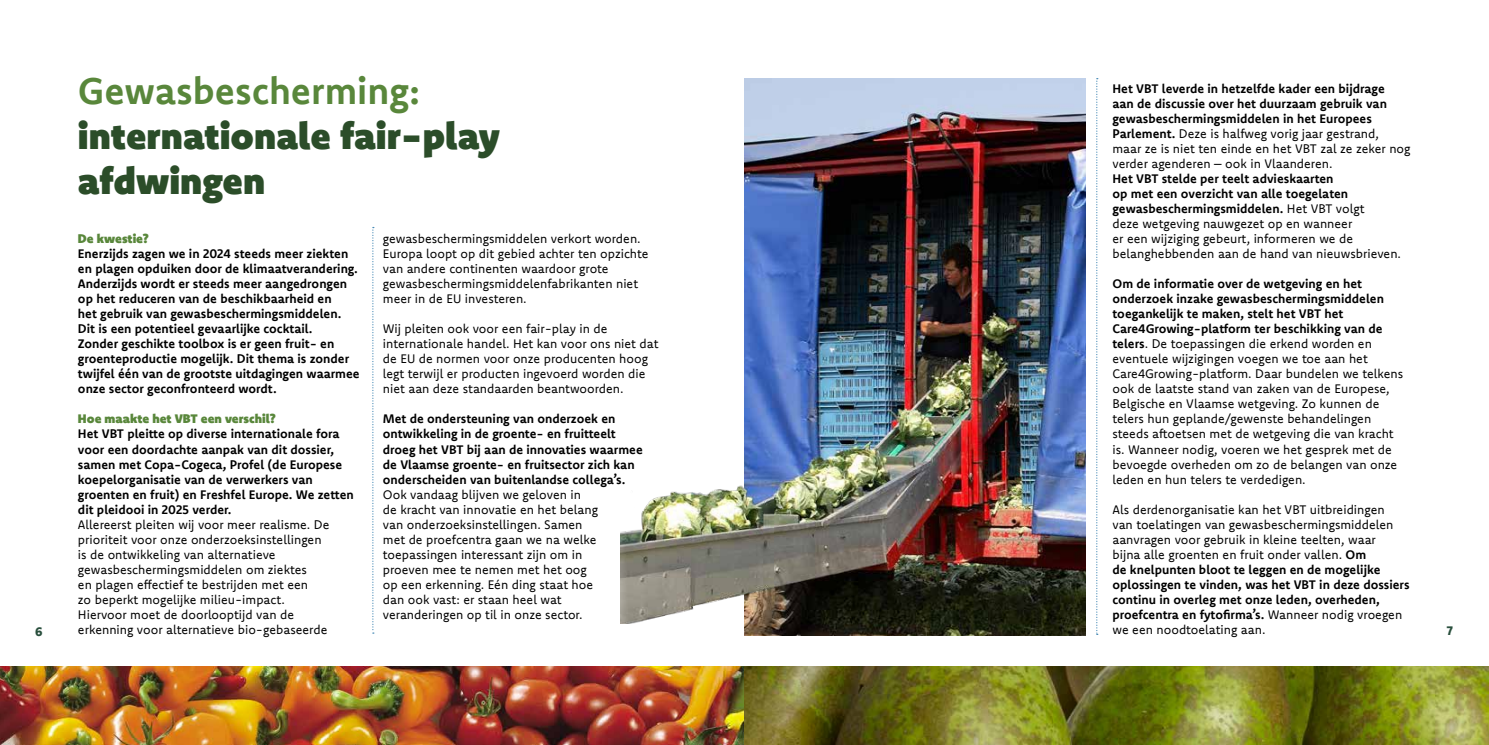
<style>
.page{position:relative;width:1489px;height:745px;background:#fff}
.page>*{position:absolute;margin:0;border:0;box-sizing:border-box;transform-origin:0 0}
.t1{font:900 37.5px/45px "Komet";color:#2b4d29}
.t2{font:700 37.5px "Komet";color:#59873b}
.t3{font:12.5px/15px "Komet";color:#000}
.t4{font:700 12.5px/15px "Komet";color:#000}
.t5{font:900 12.5px "Komet";color:#59873b}
.t6{font:800 12.5px "Komet";color:#294f3d}
.s1{font-weight:400}
.s2{font-weight:700}
</style>
<div class="page">
<img style="left:0;top:666px;width:1488px;height:78px">
<svg style="left:1096px;top:78px;width:1px;height:556px"></svg>
<svg style="left:372px;top:227px;width:2px;height:406px"></svg>
<img style="left:744px;top:78px;width:341px;height:557px">
<img style="left:620px;top:462px;width:153px;height:160px">
<h1 class="t2" style="left:78px;top:66px;width:344px">Gewasbescherming:</h1>
<h1 class="t1" style="left:78px;top:112px;width:423px">internationale fair-play afdwingen</h1>
<p class="t4" style="left:1112px;top:81px;width:299px">Het VBT leverde in hetzelfde kader een bijdrage<br>aan de discussie over het duurzaam gebruik van gewasbeschermingsmiddelen in het Europees Parlement. <span class="s1">Deze is halfweg vorig jaar gestrand, maar ze is niet ten einde en het VBT zal ze zeker nog verder agenderen – ook in Vlaanderen.</span></p>
<p class="t3" style="left:1112px;top:171px;width:290px"><span class="s2">Het VBT stelde per teelt advieskaarten<br>op met een overzicht van alle toegelaten gewasbeschermingsmiddelen.</span> Het VBT volgt<br>deze wetgeving nauwgezet op en wanneer<br>er een wijziging gebeurt, informeren we de belanghebbenden aan de hand van nieuwsbrieven.</p>
<p class="t3" style="left:1112px;top:276px;width:292px"><span class="s2">Om de informatie over de wetgeving en het onderzoek inzake gewasbeschermingsmiddelen toegankelijk te maken, stelt het VBT het Care4Growing-platform ter beschikking van de telers</span>. De toepassingen die erkend worden en eventuele wijzigingen voegen we toe aan het Care4Growing-platform. Daar bundelen we telkens ook de laatste stand van zaken van de Europese, Belgische en Vlaamse wetgeving. Zo kunnen de telers hun geplande/gewenste behandelingen steeds aftoetsen met de wetgeving die van kracht is. Wanneer nodig, voeren we het gesprek met de bevoegde overheden om zo de belangen van onze leden en hun telers te verdedigen.</p>
<p class="t3" style="left:1112px;top:501px;width:298px">Als derdenorganisatie kan het VBT uitbreidingen<br>van toelatingen van gewasbeschermingsmiddelen aanvragen voor gebruik in kleine teelten, waar<br>bijna alle groenten en fruit onder vallen. <span class="s2">Om<br>de knelpunten bloot te leggen en de mogelijke oplossingen te vinden, was het VBT in deze dossiers continu in overleg met onze leden, overheden, proefcentra en fytofirma’s.</span> Wanneer nodig vroegen we een noodtoelating aan.</p>
<p class="t5" style="left:78px;top:230px;width:72px">De kwestie?</p>
<p class="t4" style="left:78px;top:246px;width:283px">Enerzijds zagen we in 2024 steeds meer ziekten en plagen opduiken door de klimaatverandering.<br>Anderzijds wordt er steeds meer aangedrongen op het reduceren van de beschikbaarheid en<br>het gebruik van gewasbeschermingsmiddelen.<br>Dit is een potentieel gevaarlijke cocktail.<br>Zonder geschikte toolbox is er geen fruit- en groenteproductie mogelijk. Dit thema is zonder twijfel één van de grootste uitdagingen waarmee onze sector geconfronteerd wordt.</p>
<p class="t5" style="left:78px;top:410px;width:199px">Hoe maakte het VBT een verschil?</p>
<p class="t4" style="left:78px;top:426px;width:277px">Het VBT pleitte op diverse internationale fora voor een doordachte aanpak van dit dossier, samen met Copa-Cogeca, Profel (de Europese koepelorganisatie van de verwerkers van groenten en fruit) en Freshfel Europe. We zetten dit pleidooi in 2025 verder.</p>
<p class="t3" style="left:78px;top:516px;width:253px">Allereerst pleiten wij voor meer realisme. De prioriteit voor onze onderzoeksinstellingen is de ontwikkeling van alternatieve gewasbeschermingsmiddelen om ziektes<br>en plagen effectief te bestrijden met een<br>zo beperkt mogelijke milieu-impact.<br>Hiervoor moet de doorlooptijd van de erkenning voor alternatieve bio-gebaseerde</p>
<p class="t3" style="left:383px;top:231px;width:267px">gewasbeschermingsmiddelen verkort worden.<br>Europa loopt op dit gebied achter ten opzichte van andere continenten waardoor grote gewasbeschermingsmiddelenfabrikanten niet meer in de EU investeren.</p>
<p class="t3" style="left:383px;top:321px;width:277px">Wij pleiten ook voor een fair-play in de internationale handel. Het kan voor ons niet dat de EU de normen voor onze producenten hoog legt terwijl er producten ingevoerd worden die niet aan deze standaarden beantwoorden.</p>
<p class="t4" style="left:383px;top:411px;width:261px">Met de ondersteuning van onderzoek en ontwikkeling in de groente- en fruitteelt droeg het VBT bij aan de innovaties waarmee de Vlaamse groente- en fruitsector zich kan onderscheiden van buitenlandse collega’s.</p>
<p class="t3" style="left:383px;top:486px;width:216px">Ook vandaag blijven we geloven in de kracht van innovatie en het belang van onderzoeksinstellingen. Samen met de proefcentra gaan we na welke toepassingen interessant zijn om in proeven mee te nemen met het oog op een erkenning. Eén ding staat hoe dan ook vast: er staan heel wat veranderingen op til in onze sector.</p>
<p class="t6" style="left:35px;top:622px;width:9px">6</p>
<p class="t6" style="left:1446px;top:621px;width:8px">7</p>
</div>
